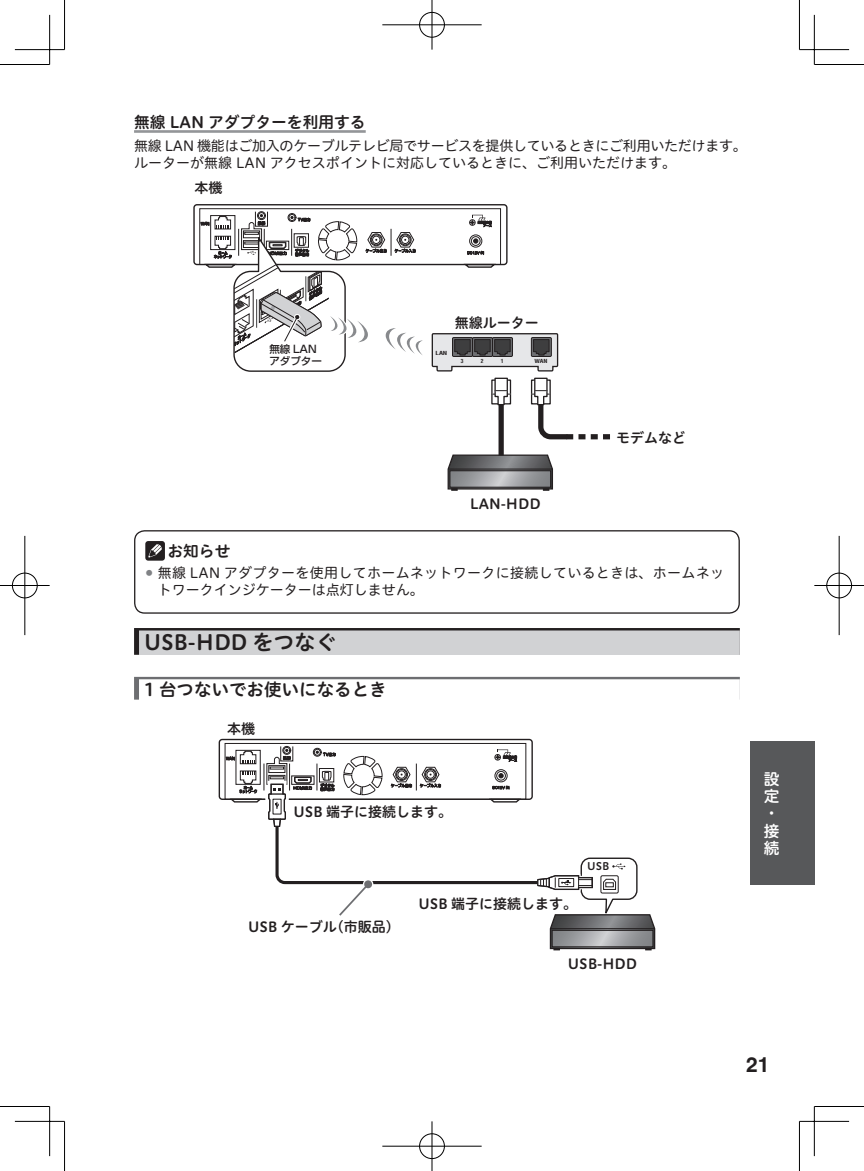
<style>
.page{position:relative;width:864px;height:1171px;background:#fff}
.page>*{position:absolute;margin:0;border:0;box-sizing:border-box;transform-origin:0 0}
.t1{font:21px "Hiragino UD Sans R Std N W6";color:#231f20}
.t2{font:700 21px "Helvetica LT";color:#231f20}
.t3{font:17.5px "Hiragino UD Sans R Std N W6";color:#231f20}
.t4{font:15.75px "Hiragino UD Sans R Std N W6";color:#231f20}
.t5{font:15.75px/17.3px "Hiragino UD Sans R Std N W6";color:#fff}
.t6{font:14px/17.5px "Hiragino UD Sans R Std N W4";letter-spacing:-.02em;color:#231f20}
.t7{font:14px "Hiragino UD Sans R Std N W6";color:#231f20}
.t8{font:14px/17.5px "Hiragino UD Sans R Std N W4";letter-spacing:.02em;color:#231f20}
.t9{font:500 10.5px "Shin Go Pro";color:#231f20}
.t10{font:10.5px "Hiragino UD Sans R Std N W6";color:#231f20}
.t11{font:700 condensed 5.42px "Helvetica LT";color:#231f20}
.t12{font:700 condensed 5.42px "Helvetica LT";color:#231f20;scale:1.2 1}
.t13{font:700 condensed 5.42px "Helvetica LT";color:#231f20;scale:1.3 1}
</style>
<div class="page">
<div style="left:749px;top:741px;width:65px;height:144px;background:#57585a"></div>
<hr style="left:134px;top:130px;width:231px;height:3px;background:#939598">
<div style="left:134px;top:628px;width:605px;height:27px;background:#231f20"></div>
<div style="left:139px;top:630px;width:600px;height:25px;background:#d1d2d4"></div>
<div style="left:134px;top:677px;width:605px;height:22px;background:#6d6e71"></div>
<div style="left:139px;top:679px;width:600px;height:21px;background:#fff"></div>
<div style="left:193px;top:204px;width:314px;height:61px;border:1px solid #231f20;border-radius:3px"></div>
<div style="left:257px;top:211px;width:9px;height:9px;border:1px solid #231f20;border-radius:50%"></div>
<div style="left:258px;top:212px;width:6px;height:7px;border:1px solid #231f20;border-radius:50%"></div>
<div style="left:287px;top:213px;width:9px;height:9px;border:1px solid #231f20;border-radius:50%"></div>
<div style="left:199px;top:208px;width:301px;height:57px;border:1px solid #231f20"></div>
<div style="left:255px;top:211px;width:13px;height:16px;border:1px solid #231f20"></div>
<div style="left:498px;top:402px;width:5px;height:62px;background:#231f20"></div>
<svg style="left:447px;top:453px;width:106px;height:38px;background:#858587"></svg>
<div style="left:449px;top:470px;width:102px;height:18px;border:1px solid #231f20"></div>
<svg style="left:200px;top:214px;width:410px;height:228px"></svg>
<div style="left:145px;top:541px;width:20px;height:20px;background:#231f20;border-radius:3px"></div>
<svg style="left:148px;top:544px;width:14px;height:13px"></svg>
<div style="left:134px;top:530px;width:605px;height:84px;border:1px solid #231f20;border-radius:10px"></div>
<div style="left:218px;top:739px;width:314px;height:61px;border:1px solid #231f20;border-radius:3px"></div>
<div style="left:282px;top:746px;width:9px;height:9px;border:1px solid #231f20;border-radius:50%"></div>
<div style="left:283px;top:747px;width:7px;height:6px;border:1px solid #231f20;border-radius:50%"></div>
<div style="left:313px;top:748px;width:8px;height:8px;border:1px solid #231f20;border-radius:50%"></div>
<div style="left:224px;top:743px;width:302px;height:57px;border:1px solid #231f20"></div>
<div style="left:280px;top:746px;width:13px;height:15px;border:1px solid #231f20"></div>
<svg style="left:226px;top:749px;width:429px;height:201px"></svg>
<hr style="left:0;top:64px;width:50px;height:1px;background:#000">
<hr style="left:814px;top:64px;width:49px;height:1px;background:#000">
<hr style="left:0;top:1106px;width:50px;height:1px;background:#000">
<hr style="left:814px;top:1106px;width:49px;height:1px;background:#000">
<hr style="left:64px;top:0;width:1px;height:50px;background:#000">
<hr style="left:64px;top:1121px;width:1px;height:50px;background:#000">
<hr style="left:798px;top:0;width:1px;height:50px;background:#000">
<hr style="left:798px;top:1121px;width:1px;height:50px;background:#000">
<hr style="left:15px;top:49px;width:49px;height:1px;background:#000">
<hr style="left:799px;top:49px;width:49px;height:1px;background:#000">
<hr style="left:15px;top:1121px;width:49px;height:1px;background:#000">
<hr style="left:799px;top:1121px;width:49px;height:1px;background:#000">
<hr style="left:49px;top:15px;width:1px;height:49px;background:#000">
<hr style="left:49px;top:1106px;width:1px;height:50px;background:#000">
<hr style="left:813px;top:15px;width:1px;height:49px;background:#000">
<hr style="left:813px;top:1106px;width:1px;height:50px;background:#000">
<div style="left:418px;top:11px;width:27px;height:27px;border:2px solid #fff;border-radius:50%"></div>
<hr style="left:382px;top:24px;width:99px;height:2px;background:#fff">
<hr style="left:430px;top:0;width:3px;height:50px;background:#fff">
<div style="left:419px;top:12px;width:25px;height:25px;border:1px solid #000;border-radius:50%"></div>
<hr style="left:382px;top:25px;width:99px;height:1px;background:#000">
<hr style="left:431px;top:0;width:1px;height:50px;background:#000">
<div style="left:418px;top:1132px;width:27px;height:28px;border:2px solid #fff;border-radius:50%"></div>
<hr style="left:382px;top:1145px;width:99px;height:2px;background:#fff">
<hr style="left:430px;top:1121px;width:3px;height:50px;background:#fff">
<div style="left:419px;top:1133px;width:25px;height:26px;border:1px solid #000;border-radius:50%"></div>
<hr style="left:382px;top:1146px;width:99px;height:1px;background:#000">
<hr style="left:431px;top:1121px;width:1px;height:50px;background:#000">
<div style="left:11px;top:572px;width:27px;height:27px;border:2px solid #fff;border-radius:50%"></div>
<hr style="left:0;top:584px;width:50px;height:3px;background:#fff">
<hr style="left:24px;top:536px;width:2px;height:99px;background:#fff">
<div style="left:12px;top:573px;width:25px;height:25px;border:1px solid #000;border-radius:50%"></div>
<hr style="left:0;top:585px;width:50px;height:1px;background:#000">
<hr style="left:25px;top:536px;width:1px;height:99px;background:#000">
<div style="left:825px;top:572px;width:27px;height:27px;border:2px solid #fff;border-radius:50%"></div>
<hr style="left:814px;top:584px;width:49px;height:3px;background:#fff">
<hr style="left:837px;top:536px;width:3px;height:99px;background:#fff">
<div style="left:826px;top:573px;width:25px;height:25px;border:1px solid #000;border-radius:50%"></div>
<hr style="left:814px;top:585px;width:49px;height:1px;background:#000">
<hr style="left:838px;top:536px;width:1px;height:99px;background:#000">
<p class="t4" style="left:134px;top:110px;width:233px">無線 LAN アダプターを利用する</p>
<p class="t6" style="left:134px;top:136px;width:614px">無線 LAN 機能はご加入のケーブルテレビ局でサービスを提供しているときにご利用いただけます。ルーターが無線 LAN アクセスポイントに対応しているときに、ご利用いただけます。</p>
<p class="t7" style="left:194px;top:177px;width:29px">本機</p>
<p class="t9" style="left:269px;top:340px;width:49px">無線 LAN</p>
<p class="t13" style="left:435px;top:350px;width:11px">LAN</p>
<p class="t9" style="left:269px;top:352px;width:54px">アダプター</p>
<p class="t7" style="left:454px;top:312px;width:85px">無線ルーター</p>
<p class="t11" style="left:460px;top:358px;width:4px">3</p>
<p class="t11" style="left:480px;top:358px;width:4px">2</p>
<p class="t11" style="left:500px;top:358px;width:4px">1</p>
<p class="t12" style="left:534px;top:358px;width:12px">WAN</p>
<p class="t7" style="left:469px;top:493px;width:72px">LAN-HDD</p>
<p class="t7" style="left:615px;top:427px;width:71px">モデムなど</p>
<p class="t4" style="left:167px;top:539px;width:65px">お知らせ</p>
<p class="t8" style="left:158px;top:563px;width:567px">無線 LAN アダプターを使用してホームネットワークに接続しているときは、ホームネットワークインジケーターは点灯しません。</p>
<h1 class="t1" style="left:144px;top:626px;width:194px">USB-HDD をつなぐ</h1>
<p class="t3" style="left:144px;top:676px;width:244px">1 台つないでお使いになるとき</p>
<p class="t7" style="left:227px;top:717px;width:29px">本機</p>
<p class="t7" style="left:293px;top:801px;width:160px">USB 端子に接続します。</p>
<p class="t7" style="left:248px;top:916px;width:153px">USB ケーブル（市販品）</p>
<p class="t7" style="left:418px;top:893px;width:160px">USB 端子に接続します。</p>
<p class="t10" style="left:587px;top:857px;width:23px">USB</p>
<p class="t7" style="left:567px;top:953px;width:71px">USB-HDD</p>
<p class="t5" style="left:763px;top:769px;width:25px">設定・接続</p>
<h1 class="t2" style="left:746px;top:1053px;width:25px">21</h1>
</div>
